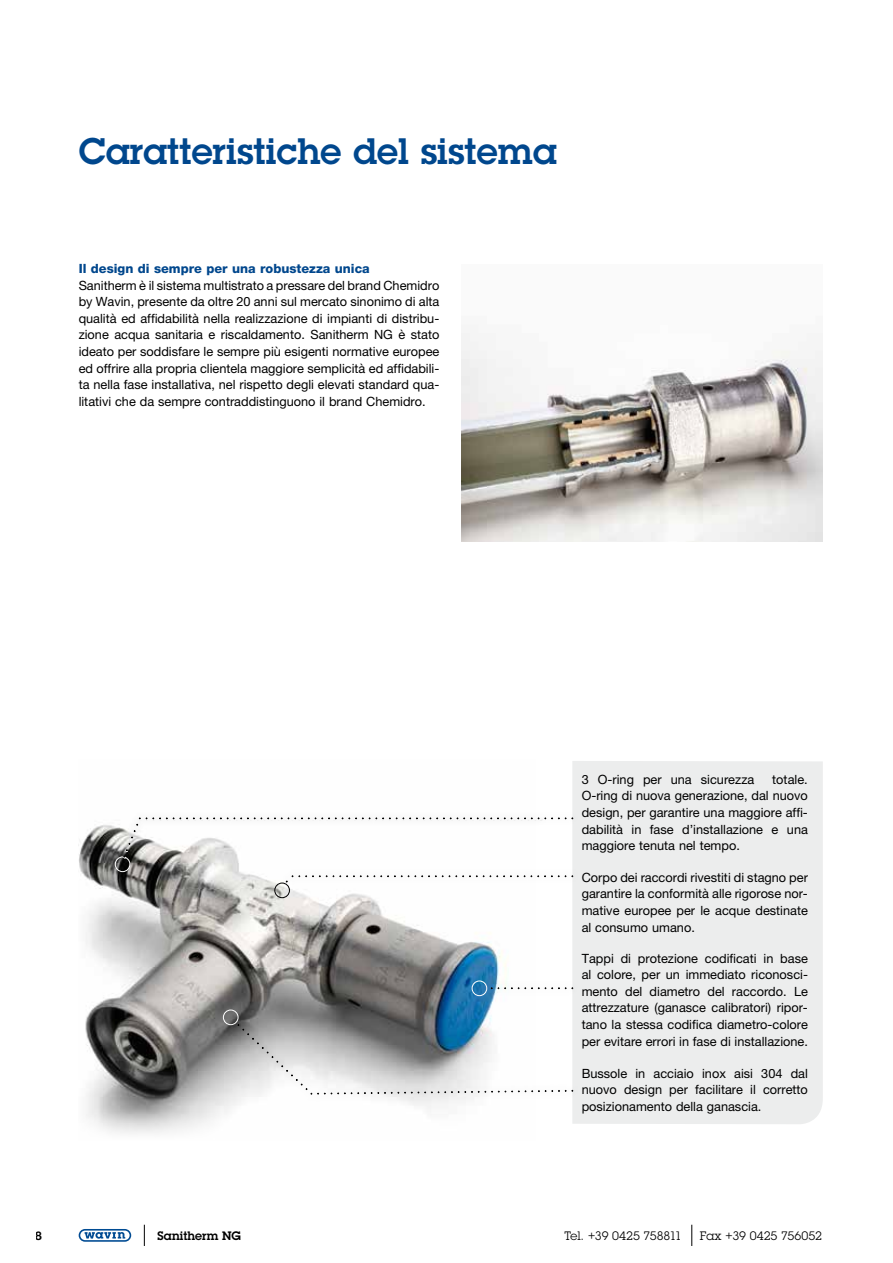
<style>
.page{position:relative;width:893px;height:1263px;background:#fff}
.page>*{position:absolute;margin:0;border:0;box-sizing:border-box;transform-origin:0 0}
.t1{font:600 36px "Lubalin Graph";color:#00478d}
.t2{font:12.75px/16.5px "Helvetica Neue LT Pro";color:#000;text-align:justify}
.t3{font:800 12.75px "Helvetica Neue LT Pro";color:#00478d}
.t4{font:12px "Lubalin Graph";letter-spacing:-.01em;color:#000}
.t5{font:600 12px "Lubalin Graph";color:#000}
.t6{font:700 12px "Helvetica Neue LT Pro";color:#000}
</style>
<div class="page">
<div style="left:79px;top:1229px;width:52px;height:13px;border:2px solid #004b93;border-radius:6px"></div>
<svg style="left:85px;top:1232px;width:40px;height:7px"></svg>
<svg style="left:144px;top:1225px;width:1px;height:21px"></svg>
<svg style="left:691px;top:1225px;width:1px;height:21px"></svg>
<div style="left:572px;top:761px;width:251px;height:363px;background:#eceded"></div>
<img style="left:461px;top:333px;width:361px;height:208px">
<img style="left:79px;top:825px;width:427px;height:309px">
<div style="left:274px;top:883px;width:16px;height:15px;border:1px solid #000;border-radius:50%"></div>
<div style="left:115px;top:856px;width:15px;height:16px;border:1px solid #fff;border-radius:50%"></div>
<div style="left:277px;top:867px;width:305px;height:24px;background:#fefefe"></div>
<div style="left:285px;top:875px;width:291px;height:7px;background:#000;opacity:.75"></div>
<div style="left:482px;top:979px;width:100px;height:19px;background:#000;opacity:.25"></div>
<hr style="left:489px;top:987px;width:87px;height:4px;background:#fff">
<hr style="left:489px;top:987px;width:87px;height:3px;background:#000;opacity:.75">
<div style="left:472px;top:980px;width:15px;height:16px;border:1px solid #fff;border-radius:50%"></div>
<div style="left:223px;top:1010px;width:15px;height:15px;border:1px solid #fff;border-radius:50%"></div>
<div style="left:229px;top:1015px;width:352px;height:88px;background:#000;opacity:.25"></div>
<div style="left:236px;top:1021px;width:339px;height:74px;background:#fff;opacity:.75"></div>
<div style="left:236px;top:1023px;width:339px;height:72px;background:#000;opacity:.75"></div>
<div style="left:115px;top:809px;width:467px;height:57px;background:#000;opacity:.25"></div>
<div style="left:122px;top:815px;width:453px;height:42px;background:#fff"></div>
<div style="left:122px;top:817px;width:453px;height:42px;background:#000;opacity:.75"></div>
<h1 class="t1" style="left:79px;top:128px;width:480px">Caratteristiche del sistema</h1>
<p class="t3" style="left:79px;top:261px;width:293px">Il design di sempre per una robustezza unica</p>
<p class="t2" style="left:79px;top:277px;width:362px">Sanitherm è il sistema multistrato a pressare del brand Chemidro by Wavin, presente da oltre 20 anni sul mercato sinonimo di alta qualità ed affidabilità nella realizzazione di impianti di distribu&shy;zione acqua sanitaria e riscaldamento. Sanitherm NG è stato ideato per soddisfare le sempre più esigenti normative europee ed offrire alla propria clientela maggiore semplicità ed affidabili&shy;ta nella fase installativa, nel rispetto degli elevati standard qua&shy;litativi che da sempre contraddistinguono il brand Chemidro.</p>
<p class="t2" style="left:582px;top:771px;width:174px">3 O-ring per una sicurezza</p>
<p class="t2" style="left:582px;top:771px;width:228px;text-indent:190px">totale.<br>O-ring di nuova generazione, dal nuovo design, per garantire una maggiore affi&shy;dabilità in fase d’installazione e una maggiore tenuta nel tempo.</p>
<p class="t2" style="left:582px;top:869px;width:228px">Corpo dei raccordi rivestiti di stagno per garantire la conformità alle rigorose nor&shy;mative europee per le acque destinate al consumo umano.</p>
<p class="t2" style="left:582px;top:950px;width:228px">Tappi di protezione codificati in base al colore, per un immediato riconosci&shy;mento del diametro del raccordo. Le attrezzature (ganasce calibratori) ripor&shy;tano la stessa codifica diametro-colore per evitare errori in fase di installazione.</p>
<p class="t2" style="left:582px;top:1064px;width:228px">Bussole in acciaio inox aisi 304 dal nuovo design per facilitare il corretto posizionamento della ganascia.</p>
<p class="t6" style="left:36px;top:1228px;width:8px">8</p>
<p class="t5" style="left:157px;top:1228px;width:85px">Sanitherm NG</p>
<p class="t4" style="left:565px;top:1228px;width:119px">Tel. +39 0425 758811</p>
<p class="t4" style="left:700px;top:1228px;width:124px">Fax +39 0425 756052</p>
</div>
